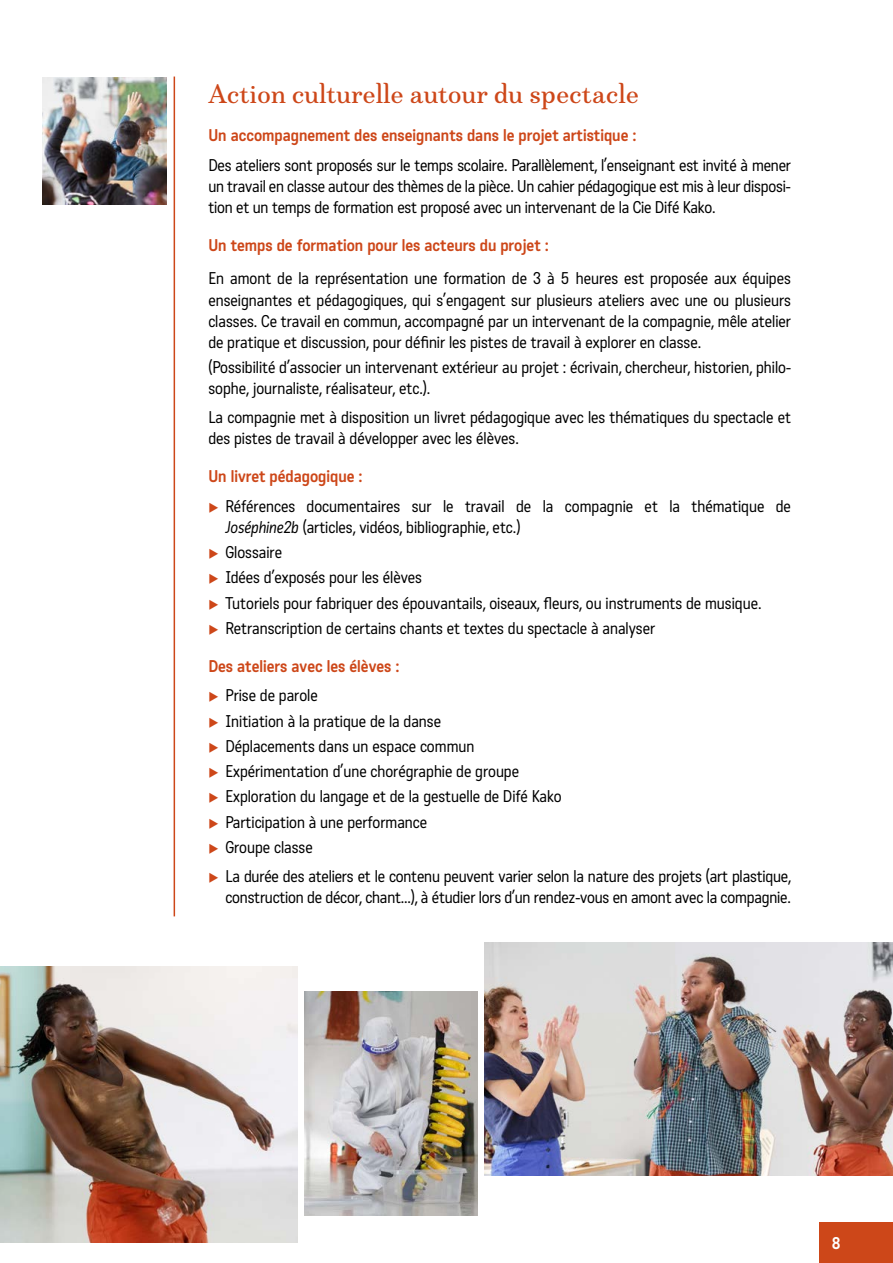
<style>
.page{position:relative;width:893px;height:1263px;background:#fff}
.page>*{position:absolute;margin:0;border:0;box-sizing:border-box;transform-origin:0 0}
.t1{font:27px "Marcia";color:#cd4719}
.t2{font:16.5px/21px "Katarine";color:#000}
.t3{font:600 16.5px "Katarine";color:#cd4719}
.t4{font:600 16.5px "Katarine";color:#fff}
.s1{font-style:italic}
</style>
<div class="page">
<div style="left:819px;top:1223px;width:74px;height:40px;background:#cd4719"></div>
<hr style="left:174px;top:77px;width:1px;height:839px;background:#cd4719">
<img style="left:0;top:966px;width:298px;height:277px">
<img style="left:485px;top:943px;width:408px;height:232px">
<img style="left:305px;top:992px;width:173px;height:223px">
<img style="left:43px;top:78px;width:124px;height:127px">
<h1 class="t1" style="left:208px;top:77px;width:432px">Action culturelle autour du spectacle</h1>
<p class="t3" style="left:208px;top:126px;width:430px">Un accompagnement des enseignants dans le projet artistique :</p>
<p class="t2" style="left:208px;top:155px;width:584px;text-align:justify">Des ateliers sont proposés sur le temps scolaire. Parallèlement, l’enseignant est invité à mener un travail en classe autour des thèmes de la pièce. Un cahier pédagogique est mis à leur disposi&shy;tion et un temps de formation est proposé avec un intervenant de la Cie Difé Kako.</p>
<p class="t3" style="left:208px;top:235px;width:342px">Un temps de formation pour les acteurs du projet :</p>
<p class="t2" style="left:208px;top:269px;width:584px;text-align:justify">En amont de la représentation une formation de 3 à 5 heures est proposée aux équipes enseignantes et pédagogiques, qui s’engagent sur plusieurs ateliers avec une ou plusieurs classes. Ce travail en commun, accompagné par un intervenant de la compagnie, mêle atelier de pratique et discussion, pour définir les pistes de travail à explorer en classe.</p>
<p class="t2" style="left:208px;top:357px;width:584px">(Possibilité d’associer un intervenant extérieur au projet : écrivain, chercheur, historien, philo&shy;sophe, journaliste, réalisateur, etc.).</p>
<p class="t2" style="left:208px;top:407px;width:584px">La compagnie met à disposition un livret pédagogique avec les thématiques du spectacle et des pistes de travail à développer avec les élèves.</p>
<p class="t3" style="left:208px;top:467px;width:156px">Un livret pédagogique :</p>
<p class="t2" style="left:225px;top:496px;width:567px">Références documentaires sur le travail de la compagnie et la thématique de<br><span class="s1">Joséphine2b</span> (articles, vidéos, bibliographie, etc.)</p>
<p class="t2" style="left:225px;top:540px;width:538px;line-height:25.2px">Glossaire<br>Idées d’exposés pour les élèves<br>Tutoriels pour fabriquer des épouvantails, oiseaux, fleurs, ou instruments de musique.<br>Retranscription de certains chants et textes du spectacle à analyser</p>
<p class="t3" style="left:208px;top:656px;width:193px">Des ateliers avec les élèves :</p>
<p class="t2" style="left:225px;top:683px;width:338px;line-height:25.2px">Prise de parole<br>Initiation à la pratique de la danse<br>Déplacements dans un espace commun Expérimentation d’une chorégraphie de groupe Exploration du langage et de la gestuelle de Difé Kako Participation à une performance<br>Groupe classe</p>
<p class="t2" style="left:225px;top:866px;width:567px">La durée des ateliers et le contenu peuvent varier selon la nature des projets (art plastique, construction de décor, chant...), à étudier lors d’un rendez-vous en amont avec la compagnie.</p>
<p class="t4" style="left:832px;top:1233px;width:10px">8</p>
</div>
